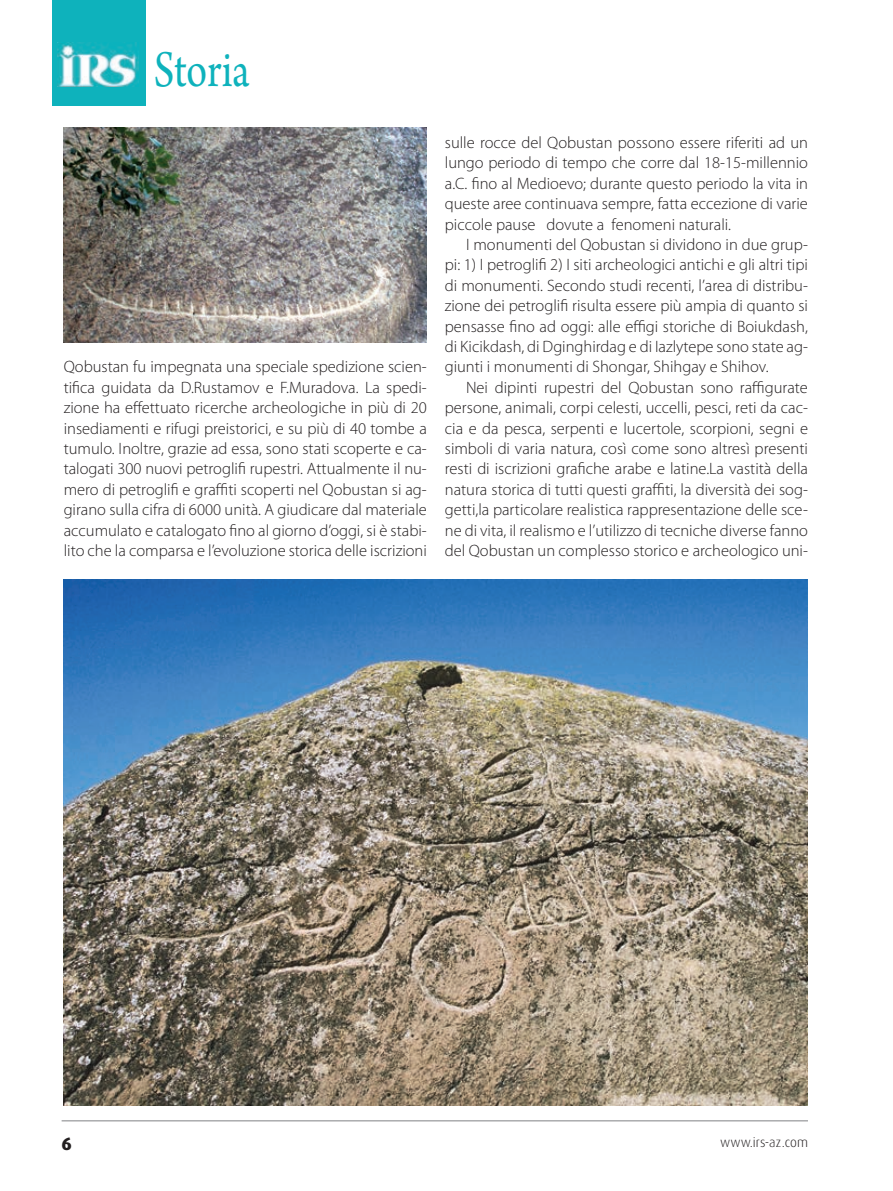
<style>
.page{position:relative;width:893px;height:1191px;background:#fff}
.page>*{position:absolute;margin:0;border:0;box-sizing:border-box;transform-origin:0 0}
.t1{font:54.15px "Arno Pro";color:#0eb2bc;scale:.8 1}
.t2{font:800 18px "Dax Pro";color:#231f20}
.t3{font:300 16.5px/20.4px "Myriad Pro";color:#231f20;text-align:justify}
.t4{font:300 13.5px "Dax Pro";color:#231f20}
</style>
<div class="page">
<hr style="left:62px;top:1120px;width:746px;height:1px;background:#808285">
<div style="left:52px;top:0;width:94px;height:106px;background:#0eb2bc"></div>
<img style="left:58px;top:42px;width:81px;height:44px">
<img style="left:64px;top:128px;width:363px;height:214px">
<img style="left:64px;top:579px;width:744px;height:526px">
<h1 class="t1" style="left:154px;top:49px;width:122px">Storia</h1>
<p class="t3" style="left:64px;top:358px;width:365px">Qobustan fu impegnata una speciale spedizione scien&shy;tifica guidata da D.Rustamov e F.Muradova. La spedi&shy;zione ha effettuato ricerche arc heologiche in più di 20 insediamenti e rifugi preistorici, e su più di 40 tombe a tumulo. Inoltre, grazie ad essa, sono stati scoperte e ca&shy;talogati 300 nuovi petroglifi rupestri. Attualmente il nu&shy;mero di petroglifi e graffiti scoperti nel Qobustan si ag&shy;girano sulla cifra di 6000 unità. A giudicare dal materiale accumulato e catal ogato fino al giorno d’oggi, si è stabi&shy;lito che la comparsa e l’evoluzione storica delle iscrizioni</p>
<p class="t3" style="left:445px;top:133px;width:365px">sulle rocce del Qobustan possono essere riferiti ad un lungo periodo di tempo che corre dal 18-15-millennio a.C. fino al Medioevo; durante questo periodo la vita in queste aree continuava sempre, fatta eccezione di varie piccole pause dovute a fenomeni naturali.</p>
<p class="t3" style="left:445px;top:235px;width:365px;text-indent:21px">I monumenti del Qobustan si dividono in due grup&shy;pi: 1) I petroglifi 2) I siti archeologici antichi e gli altri tipi di monumenti. Secondo studi recenti, l’area di distribu&shy;zione dei petroglifi risulta essere più ampia di quanto si pensasse fino ad oggi: alle effigi storiche di Boiukdash, di Kicikdash, di Dginghirdag e di Iazlytepe sono state ag&shy;giunti i monumenti di Shongar, Shihgay e Shihov.</p>
<p class="t3" style="left:445px;top:378px;width:365px;text-indent:21px">Nei dipinti rupestri del Qobustan sono raffigura te persone, animali, corpi celesti, uccelli, pesci, reti da cac&shy;cia e da pesca, serpenti e lucertole, scorpioni, segni e simboli di varia natura, così come sono altresì presenti resti di iscrizioni grafiche arabe e latine.La vastità della natura storica di tutti questi graffiti, la diversità dei sog&shy;getti,la particolare realistica rappresentazione delle sce&shy;ne di vita, il realismo e l’utilizzo di tecniche diverse fanno del Qobustan un complesso storico e archeologico uni-</p>
<p class="t2" style="left:62px;top:1135px;width:12px">6</p>
<p class="t4" style="left:720px;top:1135px;width:89px">www.irs-az.com</p>
</div>
